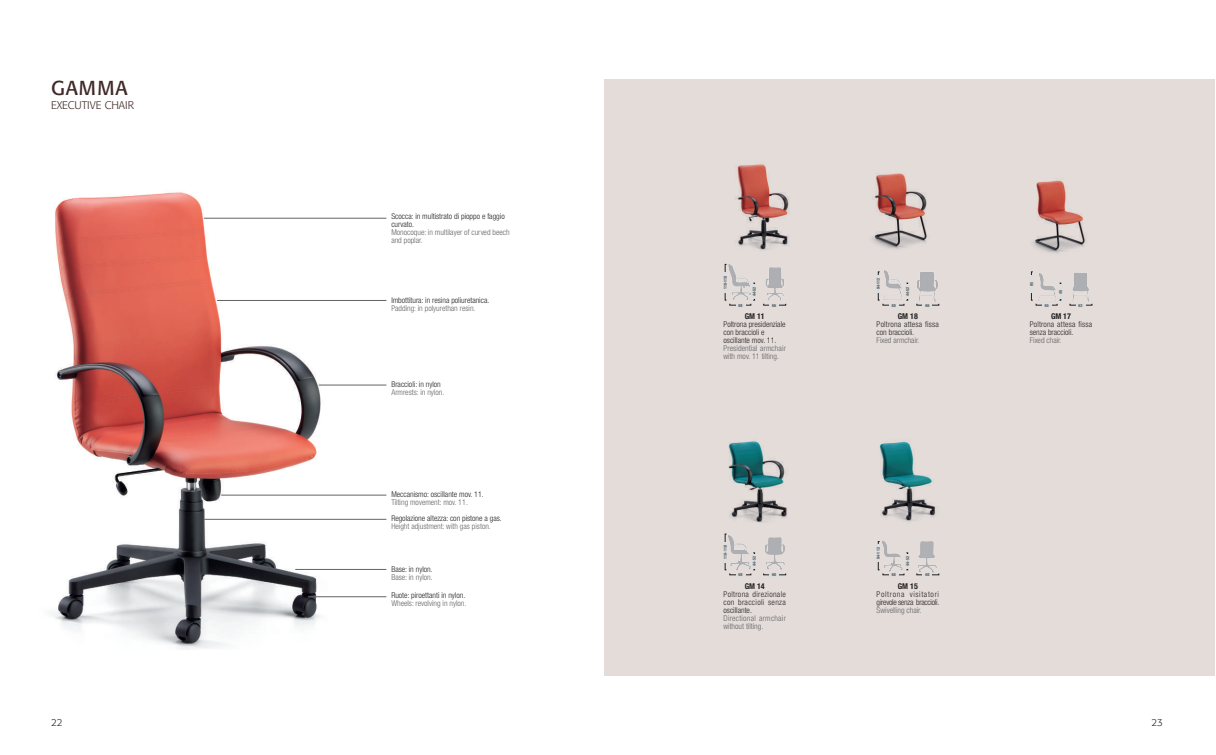
<style>
.page{position:relative;width:1216px;height:755px;background:#fff}
.page>*{position:absolute;margin:0;border:0;box-sizing:border-box;transform-origin:0 0}
.t1{font:20px "Formata";letter-spacing:.05em;color:#3f2a28}
.t2{font:300 11px "Formata";color:#3f2a28}
.t3{font:300 10px "Formata";color:#231f20}
.t4{font:300 condensed 8px/8px "Helvetica Neue";color:#231f20}
.t5{font:300 condensed 8px/8px "Helvetica Neue";color:#636366}
.t6{font:300 condensed 8px/8px "Helvetica Neue";letter-spacing:.025em;color:#231f20}
.t7{font:300 condensed 8px/8px "Helvetica Neue";letter-spacing:-.03em;color:#231f20}
.t8{font:300 condensed 8px/8px "Helvetica Neue";letter-spacing:.03em;color:#636366}
.t9{font:700 condensed 8px "Helvetica Neue";color:#231f20}
.t10{font:700 condensed 4.2px "Helvetica Neue";color:#57585a}
</style>
<div class="page">
<div style="left:604px;top:79px;width:8px;height:596px;background:#e3dcd9"></div>
<img style="left:51px;top:192px;width:276px;height:457px">
<hr style="left:217px;top:300px;width:169px;height:1px;background:#636366">
<hr style="left:319px;top:384px;width:67px;height:1px;background:#636366">
<hr style="left:308px;top:596px;width:78px;height:1px;background:#636366">
<hr style="left:204px;top:518px;width:182px;height:1px;background:#636366">
<hr style="left:295px;top:568px;width:91px;height:1px;background:#636366">
<hr style="left:204px;top:218px;width:182px;height:1px;background:#636366">
<hr style="left:221px;top:494px;width:165px;height:1px;background:#636366">
<div style="left:610px;top:79px;width:604px;height:596px;background:#e3dcd9"></div>
<img style="left:872px;top:173px;width:55px;height:76px">
<img style="left:736px;top:164px;width:53px;height:86px">
<img style="left:1033px;top:180px;width:53px;height:74px">
<img style="left:879px;top:441px;width:57px;height:81px">
<img style="left:728px;top:441px;width:60px;height:81px">
<img style="left:725px;top:263px;width:31px;height:38px">
<img style="left:765px;top:267px;width:19px;height:34px">
<img style="left:917px;top:272px;width:21px;height:30px">
<img style="left:883px;top:270px;width:19px;height:30px">
<hr style="left:723px;top:272px;width:4px;height:20px;background:#dcdddf">
<hr style="left:752px;top:284px;width:4px;height:14px;background:#dcdddf">
<hr style="left:1029px;top:274px;width:4px;height:18px;background:#dcdddf">
<hr style="left:1058px;top:284px;width:4px;height:14px;background:#dcdddf">
<hr style="left:876px;top:274px;width:4px;height:18px;background:#dcdddf">
<hr style="left:905px;top:284px;width:4px;height:14px;background:#dcdddf">
<svg style="left:729px;top:552px;width:25px;height:22px"></svg>
<hr style="left:735px;top:572px;width:10px;height:4px;background:#dcdddf">
<hr style="left:723px;top:541px;width:4px;height:21px;background:#dcdddf">
<hr style="left:752px;top:553px;width:4px;height:15px;background:#dcdddf">
<hr style="left:769px;top:572px;width:10px;height:4px;background:#dcdddf">
<svg style="left:878px;top:541px;width:29px;height:33px"></svg>
<hr style="left:888px;top:572px;width:10px;height:4px;background:#dcdddf">
<hr style="left:876px;top:544px;width:4px;height:18px;background:#dcdddf">
<hr style="left:905px;top:553px;width:4px;height:15px;background:#dcdddf">
<hr style="left:922px;top:572px;width:10px;height:4px;background:#dcdddf">
<img style="left:1069px;top:273px;width:23px;height:31px">
<img style="left:1036px;top:273px;width:22px;height:31px">
<img style="left:765px;top:537px;width:20px;height:31px">
<img style="left:728px;top:535px;width:24px;height:33px">
<img style="left:880px;top:540px;width:24px;height:32px">
<img style="left:918px;top:541px;width:19px;height:30px">
<h1 class="t1" style="left:51px;top:76px;width:78px">GAMMA</h1>
<h2 class="t2" style="left:51px;top:98px;width:84px">EXECUTIVE CHAIR</h2>
<p class="t3" style="left:51px;top:715px;width:13px">22</p>
<p class="t4" style="left:391px;top:212px;width:115px">Scocca: in multistrato di pioppo e faggio curvato.</p>
<p class="t5" style="left:391px;top:228px;width:120px">Monocoque: in multilayer of curved beech and poplar.</p>
<p class="t4" style="left:391px;top:295px;width:99px">Imbottitura: in resina poliuretanica.</p>
<p class="t5" style="left:391px;top:303px;width:86px">Padding: in polyurethan resin.</p>
<p class="t4" style="left:391px;top:380px;width:51px">Braccioli: in nylon</p>
<p class="t5" style="left:391px;top:388px;width:54px">Armrests: in nylon.</p>
<p class="t4" style="left:391px;top:490px;width:94px">Meccanismo: oscillante mov. 11.</p>
<p class="t5" style="left:391px;top:498px;width:78px">Tilting movement: mov. 11.</p>
<p class="t4" style="left:391px;top:514px;width:112px">Regolazione altezza: con pistone a gas.</p>
<p class="t5" style="left:391px;top:522px;width:101px">Height adjustment: with gas piston.</p>
<p class="t4" style="left:391px;top:564px;width:43px">Base: in nylon.</p>
<p class="t5" style="left:391px;top:572px;width:43px">Base: in nylon.</p>
<p class="t4" style="left:391px;top:590px;width:75px">Ruote: piroettanti in nylon.</p>
<p class="t5" style="left:391px;top:598px;width:77px">Wheels: revolving in nylon.</p>
<p class="t10" style="left:722px;top:289px;width:15px;rotate:-90deg">110-118</p>
<p class="t10" style="left:752px;top:296px;width:11px;rotate:-90deg">44-52</p>
<p class="t10" style="left:875px;top:289px;width:13px;rotate:-90deg">94-112</p>
<p class="t10" style="left:905px;top:296px;width:11px;rotate:-90deg">44-52</p>
<p class="t10" style="left:1029px;top:285px;width:6px;rotate:-90deg">95</p>
<p class="t10" style="left:1058px;top:293px;width:6px;rotate:-90deg">45</p>
<p class="t10" style="left:738px;top:302px;width:6px">68</p>
<p class="t10" style="left:772px;top:302px;width:6px">66</p>
<p class="t10" style="left:891px;top:302px;width:6px">68</p>
<p class="t10" style="left:925px;top:302px;width:6px">66</p>
<p class="t10" style="left:1044px;top:302px;width:6px">65</p>
<p class="t10" style="left:1078px;top:302px;width:6px">63</p>
<p class="t9" style="left:744px;top:311px;width:21px">GM 11</p>
<p class="t4" style="left:723px;top:320px;width:64px">Poltrona presidenziale con braccioli e oscillante mov. 11.</p>
<p class="t5" style="left:723px;top:344px;width:64px">Presidential armchair with mov. 11 tilting.</p>
<p class="t9" style="left:897px;top:311px;width:21px">GM 18</p>
<p class="t6" style="left:876px;top:320px;width:64px">Poltrona attesa fissa con braccioli.</p>
<p class="t5" style="left:876px;top:336px;width:45px">Fixed armchair.</p>
<p class="t9" style="left:1051px;top:311px;width:21px">GM 17</p>
<p class="t6" style="left:1029px;top:320px;width:64px">Poltrona attesa fissa senza braccioli.</p>
<p class="t5" style="left:1029px;top:336px;width:33px">Fixed chair.</p>
<p class="t10" style="left:722px;top:558px;width:15px;rotate:-90deg">110-118</p>
<p class="t10" style="left:752px;top:565px;width:11px;rotate:-90deg">44-52</p>
<p class="t10" style="left:875px;top:558px;width:13px;rotate:-90deg">94-112</p>
<p class="t10" style="left:905px;top:565px;width:11px;rotate:-90deg">44-52</p>
<p class="t10" style="left:738px;top:572px;width:6px">68</p>
<p class="t10" style="left:772px;top:572px;width:6px">68</p>
<p class="t10" style="left:891px;top:572px;width:6px">68</p>
<p class="t10" style="left:925px;top:572px;width:6px">68</p>
<p class="t9" style="left:744px;top:580px;width:21px">GM 14</p>
<p class="t4" style="left:723px;top:589px;width:64px;text-align:justify">Poltrona direzionale con braccioli senza oscillante.</p>
<p class="t8" style="left:723px;top:613px;width:64px">Directional armchair without tilting.</p>
<p class="t9" style="left:897px;top:580px;width:21px">GM 15</p>
<p class="t7" style="left:876px;top:589px;width:64px">Poltrona visitatori girevole senza braccioli.</p>
<p class="t5" style="left:876px;top:605px;width:47px">Swivelling chair.</p>
<p class="t3" style="left:1151px;top:715px;width:13px">23</p>
</div>
